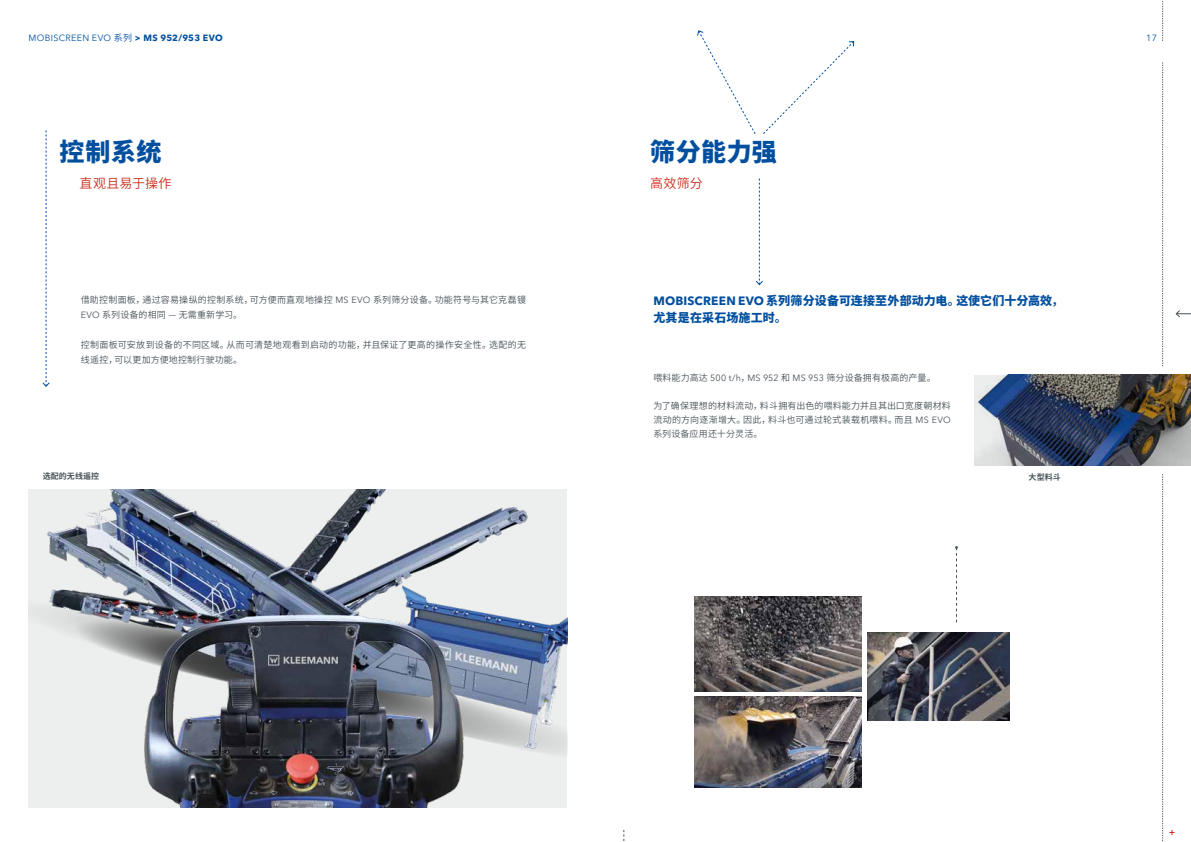
<style>
.page{position:relative;width:1191px;height:842px;background:#fff}
.page>*{position:absolute;margin:0;border:0;box-sizing:border-box;transform-origin:0 0}
.t1{font:800 25px "Source Han Sans CN";letter-spacing:.025em;color:#004f9f}
.t2{font:13px "Source Han Sans CN";letter-spacing:.015em;color:#cb2f1d}
.t3{font:800 12px/17px "Source Han Sans CN";letter-spacing:.01em;color:#004f9f}
.t4{font:9px/15px "Source Han Sans CN";letter-spacing:.02em;color:#475258}
.t5{font:9px "Avenir Next LT Pro";letter-spacing:.035em;color:#004f9f}
.t6{font:700 8px "Source Han Sans CN";letter-spacing:.01em;color:#475258}
.s1{font-family:"Source Han Sans CN"}
.s2{font-weight:700}
.s3{font-family:"Avenir Next LT Pro"}
.s4{font-family:"Avenir Next LT Pro";font-weight:700}
</style>
<div class="page">
<svg style="left:1162px;top:1px;width:1px;height:40px"></svg>
<svg style="left:1169px;top:830px;width:5px;height:5px"></svg>
<svg style="left:1175px;top:310px;width:16px;height:8px"></svg>
<svg style="left:1162px;top:474px;width:1px;height:367px"></svg>
<img style="left:974px;top:375px;width:217px;height:91px">
<img style="left:28px;top:489px;width:539px;height:319px">
<svg style="left:955px;top:546px;width:3px;height:76px"></svg>
<img style="left:867px;top:632px;width:142px;height:88px">
<img style="left:694px;top:597px;width:168px;height:94px">
<img style="left:694px;top:697px;width:168px;height:90px">
<svg style="left:42px;top:130px;width:8px;height:257px"></svg>
<svg style="left:1162px;top:62px;width:1px;height:304px"></svg>
<svg style="left:756px;top:179px;width:7px;height:106px"></svg>
<svg style="left:763px;top:41px;width:91px;height:93px"></svg>
<svg style="left:697px;top:30px;width:59px;height:104px"></svg>
<p class="t5" style="left:28px;top:32px;width:196px">MOBISCREEN EVO <span class="s1">系列</span> <span class="s2">&gt; MS 952/953 EVO</span></p>
<h1 class="t1" style="left:60px;top:137px;width:103px">控制系统</h1>
<h2 class="t2" style="left:80px;top:176px;width:93px">直观且易于操作</h2>
<p class="t4" style="left:81px;top:292px;width:447px">借助控制面板，通过容易操纵的控制系统，可方便而直观地操控 <span class="s3">MS EVO</span> 系列筛分设备。功能符号与其它克磊镘<br><span class="s3">EVO</span> 系列设备的相同 — 无需重新学习。</p>
<p class="t4" style="left:81px;top:337px;width:447px">控制面板可安放到设备的不同区域。从而可清楚地观看到启动的功能，并且保证了更高的操作安全性。选配的无线遥控，可以更加方便地控制行驶功能。</p>
<h1 class="t1" style="left:650px;top:137px;width:128px">筛分能力强</h1>
<h2 class="t2" style="left:650px;top:176px;width:54px">高效筛分</h2>
<h3 class="t3" style="left:653px;top:292px;width:411px"><span class="s4">MOBISCREEN EVO</span> 系列筛分设备可连接至外部动力电<span class="s2">。</span>这使它们十分高效<span class="s2">，</span>尤其是在采石场施工时<span class="s2">。</span></h3>
<p class="t4" style="left:653px;top:370px;width:284px">喂料能力高达 <span class="s3">500 t/h</span>，<span class="s3">MS 952</span> 和 <span class="s3">MS 953</span> 筛分设备拥有极高的产量。</p>
<p class="t4" style="left:653px;top:399px;width:299px;line-height:14px;text-align:justify">为了确保理想的材料流动，料斗拥有出色的喂料能力并且其出口宽度朝材料流动的方向逐渐增大。因此，料斗也可通过轮式装载机喂料。而且 <span class="s3">MS EVO</span>系列设备应用还十分灵活。</p>
<p class="t6" style="left:43px;top:472px;width:58px">选配的无线遥控</p>
<p class="t6" style="left:1028px;top:473px;width:34px">大型料斗</p>
<p class="t5" style="left:1146px;top:32px;width:12px">17</p>
</div>
